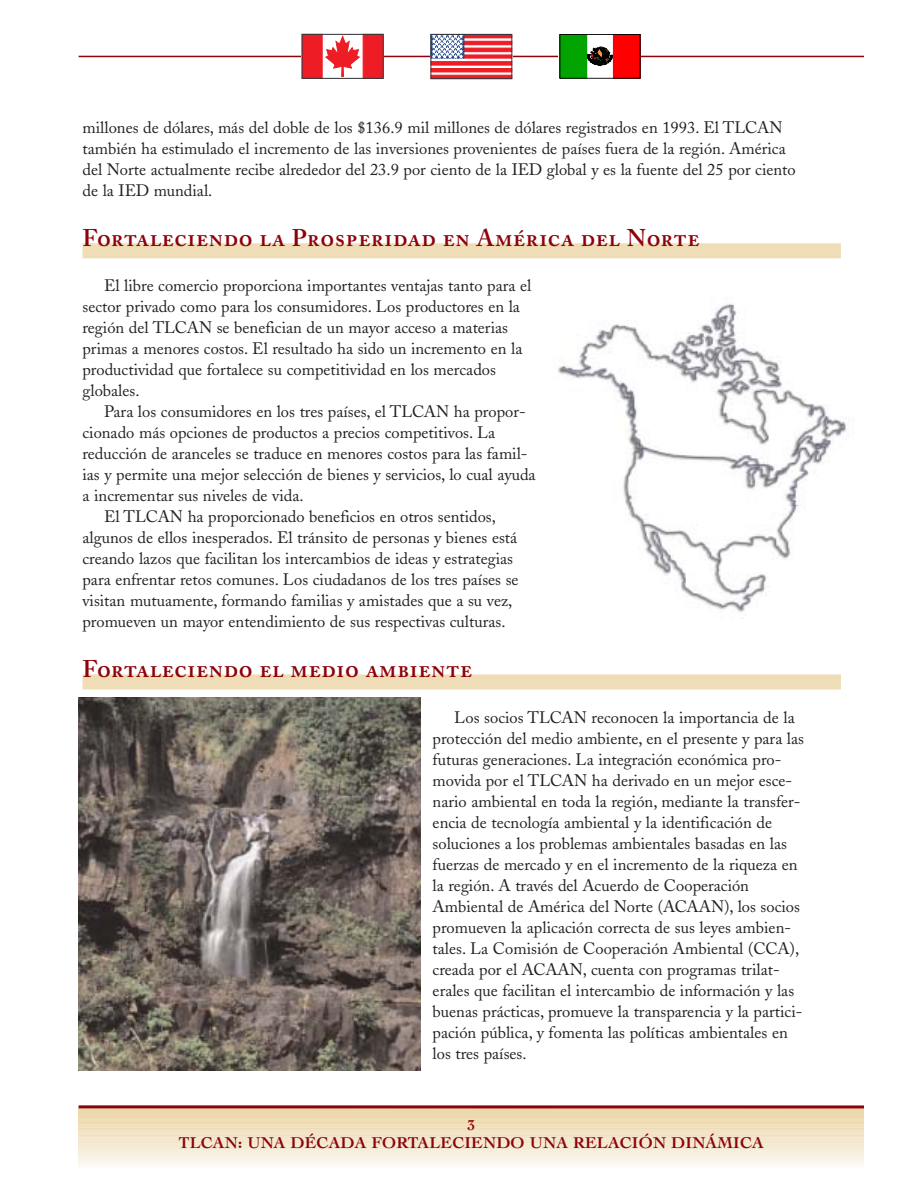
<style>
.page{position:relative;width:918px;height:1188px;background:#fff}
.page>*{position:absolute;margin:0;border:0;box-sizing:border-box;transform-origin:0 0}
.t1{font:24px "Adobe Caslon Semibold SC";letter-spacing:.025em;color:#8d030a}
.t2{font:16.5px/21px "Adobe Caslon";color:#231f1f}
.t3{font:700 16.5px "Cochin";letter-spacing:.01em;color:#8d030a}
.t4{font:700 15px "Cochin";color:#8d030a}
</style>
<div class="page">
<div style="left:82px;top:243px;width:759px;height:15px;background:#eeddb6"></div>
<div style="left:82px;top:674px;width:759px;height:15px;background:#eeddb6"></div>
<hr style="left:79px;top:1108px;width:785px;height:2px;background:#e7cf96">
<hr style="left:79px;top:1110px;width:785px;height:2px;background:#e8d09a">
<hr style="left:79px;top:1112px;width:785px;height:3px;background:#e8d19c">
<hr style="left:79px;top:1115px;width:785px;height:3px;background:#e9d3a0">
<hr style="left:79px;top:1118px;width:785px;height:3px;background:#ebd6a6">
<hr style="left:79px;top:1121px;width:785px;height:3px;background:#ecd7aa">
<hr style="left:79px;top:1124px;width:785px;height:3px;background:#edd8af">
<hr style="left:79px;top:1127px;width:785px;height:2px;background:#eedcb4">
<hr style="left:79px;top:1129px;width:785px;height:2px;background:#eeddb6">
<hr style="left:79px;top:1131px;width:785px;height:3px;background:#efdfba">
<hr style="left:79px;top:1134px;width:785px;height:3px;background:#f0e0be">
<hr style="left:79px;top:1137px;width:785px;height:3px;background:#f0e2c3">
<hr style="left:79px;top:1140px;width:785px;height:3px;background:#f2e5c8">
<hr style="left:79px;top:1143px;width:785px;height:2px;background:#f3e7cc">
<hr style="left:79px;top:1145px;width:785px;height:2px;background:#f4e8d0">
<hr style="left:79px;top:1147px;width:785px;height:3px;background:#f4ead3">
<hr style="left:79px;top:1150px;width:785px;height:3px;background:#f6ecd7">
<hr style="left:79px;top:1152px;width:785px;height:2px;background:#f6eedb">
<hr style="left:79px;top:1154px;width:785px;height:3px;background:#f7efe0">
<hr style="left:79px;top:1157px;width:785px;height:3px;background:#f9f2e5">
<hr style="left:79px;top:1160px;width:785px;height:3px;background:#faf4eb">
<hr style="left:79px;top:1163px;width:785px;height:3px;background:#fcf8f0">
<hr style="left:79px;top:1165px;width:785px;height:2px;background:#fcfaf4">
<hr style="left:79px;top:1167px;width:785px;height:2px;background:#fdfbf8">
<hr style="left:79px;top:1168px;width:785px;height:1px;background:#fffffd">
<hr style="left:79px;top:1105px;width:785px;height:3px;background:#8d030a">
<hr style="left:79px;top:56px;width:785px;height:1px;background:#8d030a">
<svg style="left:302px;top:34px;width:82px;height:45px"></svg>
<svg style="left:322px;top:36px;width:41px;height:40px"></svg>
<div style="left:363px;top:34px;width:20px;height:44px;background:#ee1c24"></div>
<div style="left:302px;top:34px;width:20px;height:44px;background:#ee1c24"></div>
<svg style="left:326px;top:36px;width:33px;height:40px"></svg>
<div style="left:302px;top:34px;width:81px;height:44px;border:1px solid #353539"></div>
<svg style="left:433px;top:38px;width:77px;height:37px"></svg>
<div style="left:464px;top:34px;width:48px;height:4px;border:1px solid #ee1c24"></div>
<div style="left:464px;top:41px;width:48px;height:4px;background:#ee2830;border:1px solid #ee1c24"></div>
<hr style="left:464px;top:48px;width:48px;height:4px;background:#ee252c">
<hr style="left:464px;top:55px;width:48px;height:3px;background:#ee1c24">
<hr style="left:431px;top:62px;width:81px;height:3px;background:#ee1c24">
<hr style="left:431px;top:69px;width:81px;height:3px;background:#ee1c24">
<div style="left:431px;top:75px;width:81px;height:4px;background:#ee1c24;border:1px solid #ee1c24"></div>
<svg style="left:462px;top:36px;width:2px;height:22px"></svg>
<svg style="left:433px;top:36px;width:29px;height:22px"></svg>
<div style="left:431px;top:34px;width:81px;height:45px;border:1px solid #353539"></div>
<svg style="left:559px;top:34px;width:82px;height:45px"></svg>
<svg style="left:560px;top:35px;width:80px;height:43px"></svg>
<img style="left:558px;top:304px;width:289px;height:315px">
<img style="left:79px;top:698px;width:342px;height:372px">
<p class="t2" style="left:82px;top:119px;width:715px">millones de dólares, más del doble de los $136.9 mil millones de dólares registrados en 1993. El TLCAN también ha estimulado el incremento de las inversiones provenientes de países fuera de la región. América del Norte actualmente recibe alrededor del 23.9 por ciento de la IED global y es la fuente del 25 por ciento de la IED mundial.</p>
<h1 class="t1" style="left:82px;top:228px;width:619px">Fortaleciendo la Prosperidad en América del Norte</h1>
<p class="t2" style="left:82px;top:277px;width:450px;text-indent:22px">El libre comercio proporciona importantes ventajas tanto para el sector privado como para los consumidores. Los productores en la región del TLCAN se benefician de un mayor acceso a materias primas a menores costos. El resultado ha sido un incremento en la productividad que fortalece su competitividad en los mercados globales.</p>
<p class="t2" style="left:104px;top:403px;width:423px">Para los consumidores en los tres países, el TLCAN ha propor-</p>
<p class="t2" style="left:82px;top:424px;width:414px">cionado más opciones de productos a precios competitivos. La</p>
<p class="t2" style="left:82px;top:445px;width:447px">reducción de aranceles se traduce en menores costos para las famil-</p>
<p class="t2" style="left:82px;top:466px;width:455px">ias y permite una mejor selección de bienes y servicios, lo cual ayuda</p>
<p class="t2" style="left:82px;top:487px;width:223px">a incrementar sus niveles de vida.</p>
<p class="t2" style="left:104px;top:508px;width:393px">El TLCAN ha proporcionado beneficios en otros sentidos,</p>
<p class="t2" style="left:82px;top:529px;width:436px">algunos de ellos inesperados. El tránsito de personas y bienes está</p>
<p class="t2" style="left:82px;top:550px;width:432px">creando lazos que facilitan los intercambios de ideas y estrategias</p>
<p class="t2" style="left:82px;top:571px;width:438px">para enfrentar retos comunes. Los ciudadanos de los tres países se</p>
<p class="t2" style="left:82px;top:592px;width:431px">visitan mutuamente, formando familias y amistades que a su vez,</p>
<p class="t2" style="left:82px;top:613px;width:425px">promueven un mayor entendimiento de sus respectivas culturas.</p>
<h1 class="t1" style="left:82px;top:659px;width:391px">Fortaleciendo el medio ambiente</h1>
<p class="t2" style="left:433px;top:708px;width:373px;text-indent:22px">Los socios TLCAN reconocen la importancia de la protección del medio ambiente, en el presente y para las futuras generaciones. La integración económica pro&shy;movida por el TLCAN ha derivado en un mejor esce&shy;nario ambiental en toda la región, mediante la transfer&shy;encia de tecnología ambiental y la identificación de soluciones a los problemas ambientales basadas en las fuerzas de mercado y en el incremento de la riqueza en la región. A través del Acuerdo de Cooperación Ambiental de América del Norte (ACAAN), los socios promueven la aplicación correcta de sus leyes ambien&shy;tales. La Comisión de Cooperación Ambiental (CCA), creada por el ACAAN, cuenta con programas trilat&shy;erales que facilitan el intercambio de información y las buenas prácticas, promueve la transparencia y la partici&shy;pación pública, y fomenta las políticas ambientales en los tres países.</p>
<p class="t4" style="left:467px;top:1119px;width:9px">3</p>
<p class="t3" style="left:179px;top:1136px;width:586px">TLCAN: UNA DÉCADA FORTALECIENDO UNA RELACIÓN DINÁMICA</p>
</div>
